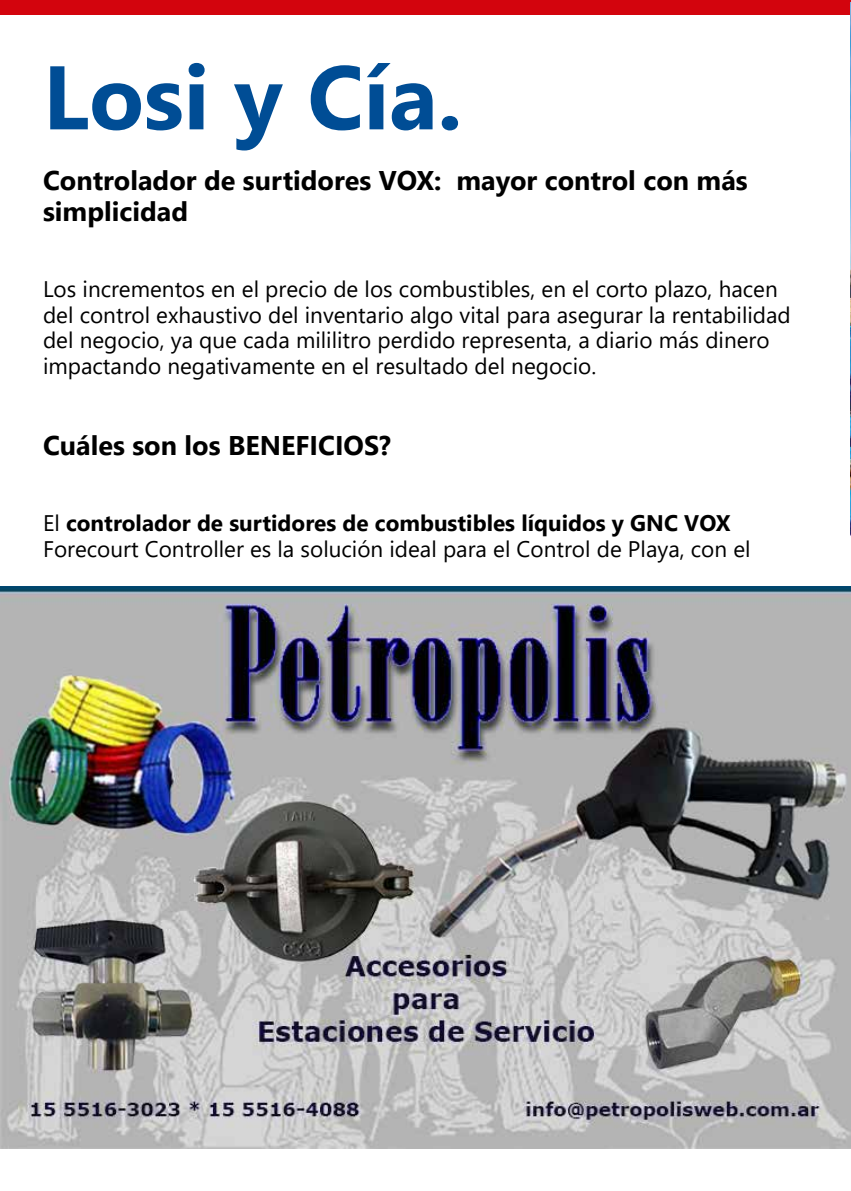
<style>
.page{position:relative;width:851px;height:1191px;background:#fff}
.page>*{position:absolute;margin:0;border:0;box-sizing:border-box;transform-origin:0 0}
.t1{font:700 90px "Segoe UI";color:#004d95}
.t2{font:700 27px/31px "Segoe UI";color:#000}
.t3{font:22.5px/25.8px "Segoe UI";color:#000}
.s1{font-weight:700}
</style>
<div class="page">
<div style="left:0;top:0;width:850px;height:14px;background:#d3040d"></div>
<img style="left:850px;top:2px;width:1px;height:1147px">
<img style="left:0;top:587px;width:850px;height:561px">
<h1 class="t1" style="left:43px;top:12px;width:420px">Losi y Cía.</h1>
<p class="t2" style="left:43px;top:163px;width:706px">Controlador de surtidores VOX: mayor control con más simplicidad</p>
<p class="t3" style="left:43px;top:274px;width:749px">Los incrementos en el precio de los combustibles, en el corto plazo, hacen del control exhaustivo del inventario algo vital para asegurar la rentabilidad del negocio, ya que cada mililitro perdido representa, a diario más dinero impactando negativamente en el resultado del negocio.</p>
<p class="t2" style="left:43px;top:428px;width:349px">Cuáles son los BENEFICIOS?</p>
<p class="t3" style="left:43px;top:508px;width:709px">El <span class="s1">controlador de surtidores de combustibles líquidos y GNC VOX<br></span>Forecourt Controller es la solución ideal para el Control de Playa, con el</p>
</div>
